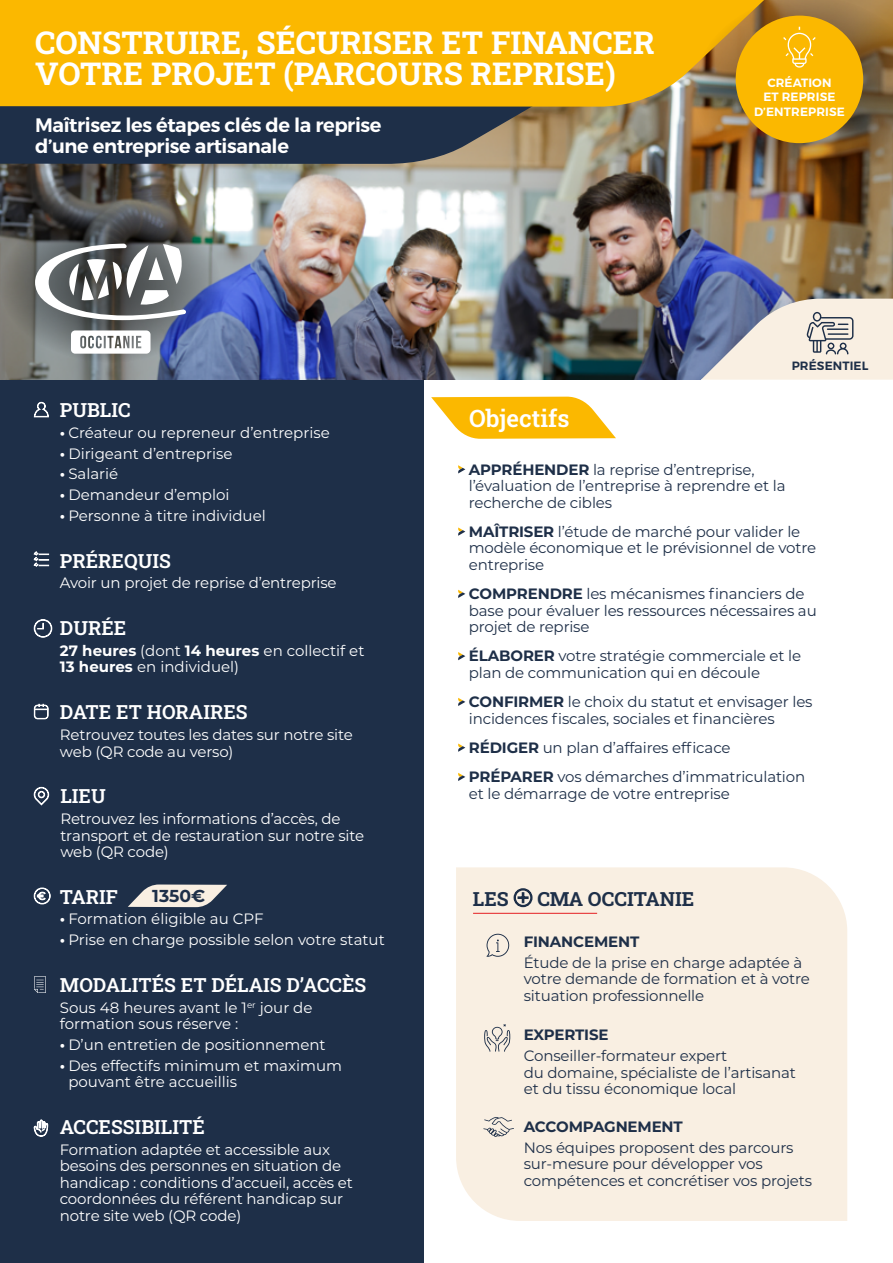
<style>
.page{position:relative;width:893px;height:1263px;background:#fff}
.page>*{position:absolute;margin:0;border:0;box-sizing:border-box;transform-origin:0 0}
.t1{font:31.5px/31.5px "Roboto Slab";color:#fff}
.t2{font:24px "Roboto Slab";color:#fff}
.t3{font:19.5px "Roboto Slab";color:#fff}
.t4{font:600 19.5px/21px "Montserrat";letter-spacing:-.02em;color:#fff}
.t5{font:19.5px "Roboto Slab";color:#1e2f48}
.t6{font:700 17.25px "Montserrat";color:#1e2f48}
.t7{font:15px/16.5px "Montserrat";letter-spacing:-.01em;color:#1e2f48}
.t8{font:15px/16.5px "Montserrat";letter-spacing:-.01em;color:#fff}
.t9{font:700 15px "Montserrat";letter-spacing:-.01em;color:#1e2f48}
.t10{font:600 12px/14.4px "Montserrat";letter-spacing:.01em;color:#fff;text-align:center}
.t11{font:600 12px "Montserrat";letter-spacing:.01em;color:#1e2f48}
.s1{font-weight:700}
</style>
<div class="page">
<div style="left:0;top:377px;width:423px;height:886px;background:#1e2f48"></div>
<svg style="left:458px;top:465px;width:7px;height:8px"></svg>
<svg style="left:458px;top:527px;width:7px;height:9px"></svg>
<svg style="left:458px;top:590px;width:7px;height:8px"></svg>
<svg style="left:458px;top:652px;width:7px;height:8px"></svg>
<svg style="left:458px;top:698px;width:7px;height:8px"></svg>
<svg style="left:458px;top:743px;width:7px;height:9px"></svg>
<svg style="left:458px;top:773px;width:7px;height:8px"></svg>
<img style="left:0;top:107px;width:893px;height:273px">
<svg style="left:0;top:107px;width:536px;height:57px;background:#2e3a4c"></svg>
<div style="left:0;top:0;width:694px;height:107px;background:#fbb800"></div>
<svg style="left:0;top:201px;width:227px;height:166px;background:#787d83"></svg>
<img style="left:694px;top:0;width:199px;height:184px">
<div style="left:456px;top:867px;width:391px;height:354px;background:#f9efe2"></div>
<svg style="left:483px;top:1117px;width:31px;height:20px"></svg>
<svg style="left:486px;top:934px;width:23px;height:23px"></svg>
<hr style="left:473px;top:913px;width:124px;height:1px;background:#e84242">
<svg style="left:513px;top:887px;width:20px;height:21px"></svg>
<svg style="left:484px;top:1024px;width:26px;height:28px"></svg>
<svg style="left:431px;top:396px;width:185px;height:43px"></svg>
<svg style="left:34px;top:551px;width:15px;height:16px"></svg>
<svg style="left:34px;top:402px;width:15px;height:16px"></svg>
<svg style="left:34px;top:1119px;width:14px;height:18px"></svg>
<svg style="left:34px;top:619px;width:18px;height:19px"></svg>
<svg style="left:34px;top:704px;width:14px;height:15px"></svg>
<svg style="left:34px;top:887px;width:17px;height:17px"></svg>
<svg style="left:128px;top:884px;width:99px;height:23px"></svg>
<svg style="left:34px;top:976px;width:12px;height:17px"></svg>
<svg style="left:701px;top:298px;width:192px;height:82px;background:#d0cdcd"></svg>
<svg style="left:34px;top:787px;width:15px;height:18px"></svg>
<h1 class="t1" style="left:35px;top:26px;width:621px">CONSTRUIRE, SÉCURISER ET FINANCER<br>VOTRE PROJET (PARCOURS REPRISE)</h1>
<h3 class="t4" style="left:35px;top:115px;width:348px">Maîtrisez les étapes clés de la reprise d’une entreprise artisanale</h3>
<p class="t10" style="left:754px;top:75px;width:92px">CRÉATION<br>ET REPRISE<br>D’ENTREPRISE</p>
<p class="t11" style="left:792px;top:359px;width:78px">PRÉSENTIEL</p>
<h3 class="t3" style="left:60px;top:397px;width:72px">PUBLIC</h3>
<p class="t8" style="left:60px;top:424px;width:271px"><span class="s1">•</span> Créateur ou repreneur d’entreprise</p>
<p class="t8" style="left:60px;top:444px;width:174px"><span class="s1">•</span> Dirigeant d’entreprise</p>
<p class="t8" style="left:60px;top:465px;width:60px"><span class="s1">•</span> Salarié</p>
<p class="t8" style="left:60px;top:486px;width:171px"><span class="s1">•</span> Demandeur d’emploi</p>
<p class="t8" style="left:60px;top:507px;width:207px"><span class="s1">•</span> Personne à titre individuel</p>
<h3 class="t3" style="left:60px;top:547px;width:113px">PRÉREQUIS</h3>
<p class="t8" style="left:60px;top:574px;width:278px">Avoir un projet de reprise d’entreprise</p>
<h3 class="t3" style="left:60px;top:615px;width:68px">DURÉE</h3>
<p class="t8" style="left:60px;top:642px;width:306px"><span class="s1">27 heures</span> (dont <span class="s1">14 heures</span> en collectif et<br><span class="s1">13 heures</span> en individuel)</p>
<h3 class="t3" style="left:60px;top:699px;width:189px">DATE ET HORAIRES</h3>
<p class="t8" style="left:60px;top:726px;width:294px">Retrouvez toutes les dates sur notre site web (QR code au verso)</p>
<h3 class="t3" style="left:60px;top:783px;width:47px">LIEU</h3>
<p class="t8" style="left:60px;top:810px;width:305px">Retrouvez les informations d’accès, de transport et de restauration sur notre site web (QR code)</p>
<h3 class="t3" style="left:60px;top:883px;width:59px">TARIF</h3>
<p class="t8" style="left:60px;top:910px;width:205px"><span class="s1">•</span> Formation éligible au CPF</p>
<p class="t8" style="left:60px;top:931px;width:326px"><span class="s1">•</span> Prise en charge possible selon votre statut</p>
<p class="t6" style="left:152px;top:884px;width:55px">1350€</p>
<h3 class="t3" style="left:60px;top:971px;width:308px">MODALITÉS ET DÉLAIS D’ACCÈS</h3>
<p class="t8" style="left:60px;top:999px;width:254px">Sous 48 heures avant le 1<sup>er</sup> jour de formation sous réserve :</p>
<p class="t8" style="left:60px;top:1036px;width:267px"><span class="s1">•</span> D’un entretien de positionnement</p>
<p class="t8" style="left:68px;top:1056px;width:275px;text-indent:-9px"><span class="s1">•</span> Des effectifs minimum et maximum pouvant être accueillis</p>
<h3 class="t3" style="left:60px;top:1113px;width:147px">ACCESSIBILITÉ</h3>
<p class="t8" style="left:60px;top:1141px;width:295px">Formation adaptée et accessible aux besoins des personnes en situation de handicap : conditions d’accueil, accès et coordonnées du référent handicap sur notre site web (QR code)</p>
<h2 class="t2" style="left:469px;top:401px;width:102px">Objectifs</h2>
<p class="t7" style="left:469px;top:460px;width:318px"><span class="s1">APPRÉHENDER</span> la reprise d’entreprise, l’évaluation de l’entreprise à reprendre et la recherche de cibles</p>
<p class="t7" style="left:469px;top:523px;width:349px"><span class="s1">MAÎTRISER</span> l’étude de marché pour valider le modèle économique et le prévisionnel de votre entreprise</p>
<p class="t7" style="left:469px;top:585px;width:349px"><span class="s1">COMPRENDRE</span> les mécanismes financiers de base pour évaluer les ressources nécessaires au projet de reprise</p>
<p class="t7" style="left:469px;top:647px;width:334px"><span class="s1">ÉLABORER</span> votre stratégie commerciale et le plan de communication qui en découle</p>
<p class="t7" style="left:469px;top:693px;width:345px"><span class="s1">CONFIRMER</span> le choix du statut et envisager les incidences fiscales, sociales et financières</p>
<p class="t7" style="left:469px;top:732px;width:338px;line-height:29.2px"><span class="s1">RÉDIGER</span> un plan d’affaires efficace<br><span class="s1">PRÉPARER</span> vos démarches d’immatriculation</p>
<p class="t7" style="left:469px;top:784px;width:262px">et le démarrage de votre entreprise</p>
<h3 class="t5" style="left:473px;top:885px;width:37px">LES</h3>
<h3 class="t5" style="left:537px;top:885px;width:158px">CMA OCCITANIE</h3>
<p class="t9" style="left:524px;top:931px;width:117px">FINANCEMENT</p>
<p class="t7" style="left:524px;top:954px;width:288px">Étude de la prise en charge adaptée à votre demande de formation et à votre situation professionnelle</p>
<p class="t9" style="left:524px;top:1024px;width:86px">EXPERTISE</p>
<p class="t7" style="left:524px;top:1047px;width:274px">Conseiller-formateur expert<br>du domaine, spécialiste de l’artisanat et du tissu économique local</p>
<p class="t9" style="left:524px;top:1116px;width:161px">ACCOMPAGNEMENT</p>
<p class="t7" style="left:524px;top:1138px;width:290px">Nos équipes proposent des parcours sur-mesure pour développer vos compétences et concrétiser vos projets</p>
</div>
